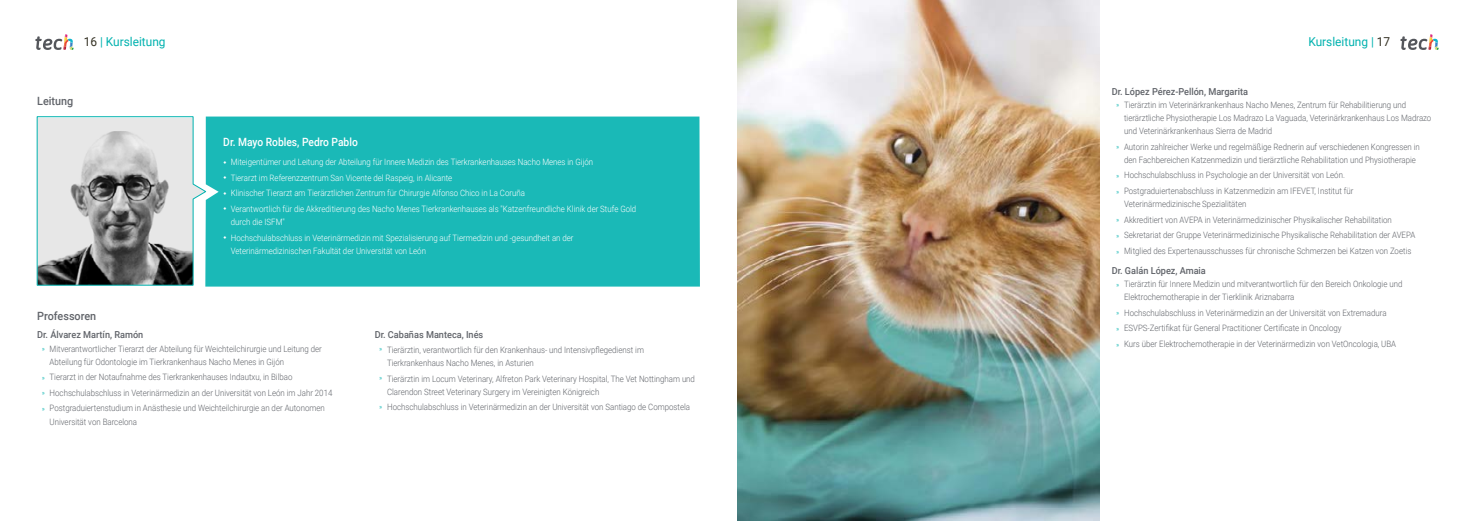
<style>
.page{position:relative;width:1474px;height:521px;background:#fff}
.page>*{position:absolute;margin:0;border:0;box-sizing:border-box;transform-origin:0 0}
.t1{font:12.25px "Roboto";color:#00b2af}
.t2{font:500 11.38px "Roboto";color:#fff;scale:.9 1}
.t3{font:500 11.38px "Roboto";color:#61646a;scale:.95 1}
.t4{font:500 9.62px "Roboto";color:#61646a;scale:.95 1}
.t5{font:300 8.75px/15.6px "Roboto";color:#61646a;scale:.9 1}
.t6{font:300 8.75px/15.6px "Roboto";color:#fff;scale:.9 1}
.s1{color:#312e20}
.s2{font-family:"Myriad Pro";font-weight:400;font-size:7px;color:#00b2af}
</style>
<div class="page">
<svg style="left:35px;top:34px;width:39px;height:16px"></svg>
<div style="left:205px;top:117px;width:495px;height:170px;background:#1ab9b7"></div>
<svg style="left:37px;top:116px;width:169px;height:169px;background:#b0b4b3"></svg>
<svg style="left:1400px;top:34px;width:38px;height:16px"></svg>
<img style="left:737px;top:0;width:362px;height:521px">
<h1 class="t1" style="left:84px;top:33px;width:83px"><span class="s1">16</span> | Kursleitung</h1>
<h2 class="t3" style="left:37px;top:93px;width:40px">Leitung</h2>
<h2 class="t2" style="left:223px;top:134px;width:151px">Dr. Mayo Robles, Pedro Pablo</h2>
<p class="t6" style="left:231px;top:154px;width:452px">Miteigentümer und Leitung der Abteilung für Innere Medizin des Tierkrankenhauses Nacho Menes in Gijón<br>Tierarzt im Referenzzentrum San Vicente del Raspeig, in Alicante<br>Klinischer Tierarzt am Tierärztlichen Zentrum für Chirurgie Alfonso Chico in La Coruña<br>Verantwortlich für die Akkreditierung des Nacho Menes Tierkrankenhauses als "Katzenfreundliche Klinik der Stufe Gold</p>
<p class="t6" style="left:231px;top:214px;width:382px">durch die ISFM"<br>Hochschulabschluss in Veterinärmedizin mit Spezialisierung auf Tiermedizin und -gesundheit an der</p>
<p class="t6" style="left:231px;top:242px;width:218px">Veterinärmedizinischen Fakultät der Universität von León</p>
<h2 class="t3" style="left:37px;top:308px;width:64px">Professoren</h2>
<p class="t4" style="left:37px;top:328px;width:113px">Dr. Álvarez Martín, Ramón</p>
<p class="t5" style="left:50px;top:341px;width:304px;line-height:13.1px;text-indent:-7px"><span class="s2">»</span> Mitverantwortlicher Tierarzt der Abteilung für Weichteilchirurgie und Leitung der<br>Abteilung für Odontologie im Tierkrankenhaus Nacho Menes in Gijón</p>
<p class="t5" style="left:42px;top:369px;width:324px"><span class="s2">»</span> Tierarzt in der Notaufnahme des Tierkrankenhauses Indautxu, in Bilbao<br><span class="s2">»</span> Hochschulabschluss in Veterinärmedizin an der Universität von León im Jahr 2014 <span class="s2">»</span> Postgraduiertenstudium in Anästhesie und Weichteilchirurgie an der Autonomen</p>
<p class="t5" style="left:50px;top:413px;width:99px">Universität von Barcelona</p>
<p class="t4" style="left:375px;top:328px;width:116px">Dr. Cabañas Manteca, Inés</p>
<p class="t5" style="left:387px;top:343px;width:287px;line-height:13.1px;text-indent:-7px"><sup>»</sup> Tierärztin, verantwortlich für den Krankenhaus- und Intensivpflegedienst im<br>Tierkrankenhaus Nacho Menes, in Asturien</p>
<p class="t5" style="left:387px;top:371px;width:343px;line-height:13.1px;text-indent:-7px"><sup>»</sup> Tierärztin im Locum Veterinary, Alfreton Park Veterinary Hospital, The Vet Nottingham und<br>Clarendon Street Veterinary Surgery im Vereinigten Königreich</p>
<p class="t5" style="left:379px;top:399px;width:346px"><sup>»</sup> Hochschulabschluss in Veterinärmedizin an der Universität von Santiago de Compostela</p>
<h1 class="t1" style="left:1308px;top:33px;width:83px">Kursleitung | <span class="s1">17</span></h1>
<p class="t4" style="left:1111px;top:85px;width:145px">Dr. López Pérez-Pellón, Margarita</p>
<p class="t5" style="left:1124px;top:98px;width:343px;line-height:13.1px;text-indent:-7px"><span class="s2">»</span> Tierärztin im Veterinärkrankenhaus Nacho Menes, Zentrum für Rehabilitierung und tierärztliche Physiotherapie Los Madrazo La Vaguada, Veterinärkrankenhaus Los Madrazo und Veterinärkrankenhaus Sierra de Madrid</p>
<p class="t5" style="left:1116px;top:140px;width:338px;line-height:13.1px;text-align:center"><span class="s2">»</span> Autorin zahlreicher Werke und regelmäßige Rednerin auf verschiedenen Kongressen in den Fachbereichen Katzenmedizin und tierärztliche Rehabilitation und Physiotherapie</p>
<p class="t5" style="left:1116px;top:167px;width:265px"><span class="s2">»</span> Hochschulabschluss in Psychologie an der Universität von León.<br><span class="s2">»</span> Postgraduiertenabschluss in Katzenmedizin am IFEVET, Institut für</p>
<p class="t5" style="left:1116px;top:196px;width:333px;text-indent:7px">Veterinärmedizinische Spezialitäten<br><span class="s2">»</span> Akkreditiert von AVEPA in Veterinärmedizinischer Physikalischer Rehabilitation<br><span class="s2">»</span> Sekretariat der Gruppe Veterinärmedizinische Physikalische Rehabilitation der AVEPA <span class="s2">»</span> Mitglied des Expertenausschusses für chronische Schmerzen bei Katzen von Zoetis</p>
<p class="t4" style="left:1111px;top:264px;width:101px">Dr. Galán López, Amaia</p>
<p class="t5" style="left:1124px;top:277px;width:311px;line-height:13.1px;text-indent:-7px"><span class="s2">»</span> Tierärztin für Innere Medizin und mitverantwortlich für den Bereich Onkologie und<br>Elektrochemotherapie in der Tierklinik Ariznabarra</p>
<p class="t5" style="left:1116px;top:304px;width:312px"><span class="s2">»</span> Hochschulabschluss in Veterinärmedizin an der Universität von Extremadura<br><span class="s2">»</span> ESVPS-Zertifikat für General Practitioner Certificate in Oncology<br><span class="s2">»</span> Kurs über Elektrochemotherapie in der Veterinärmedizin von VetOncologia, UBA</p>
</div>
